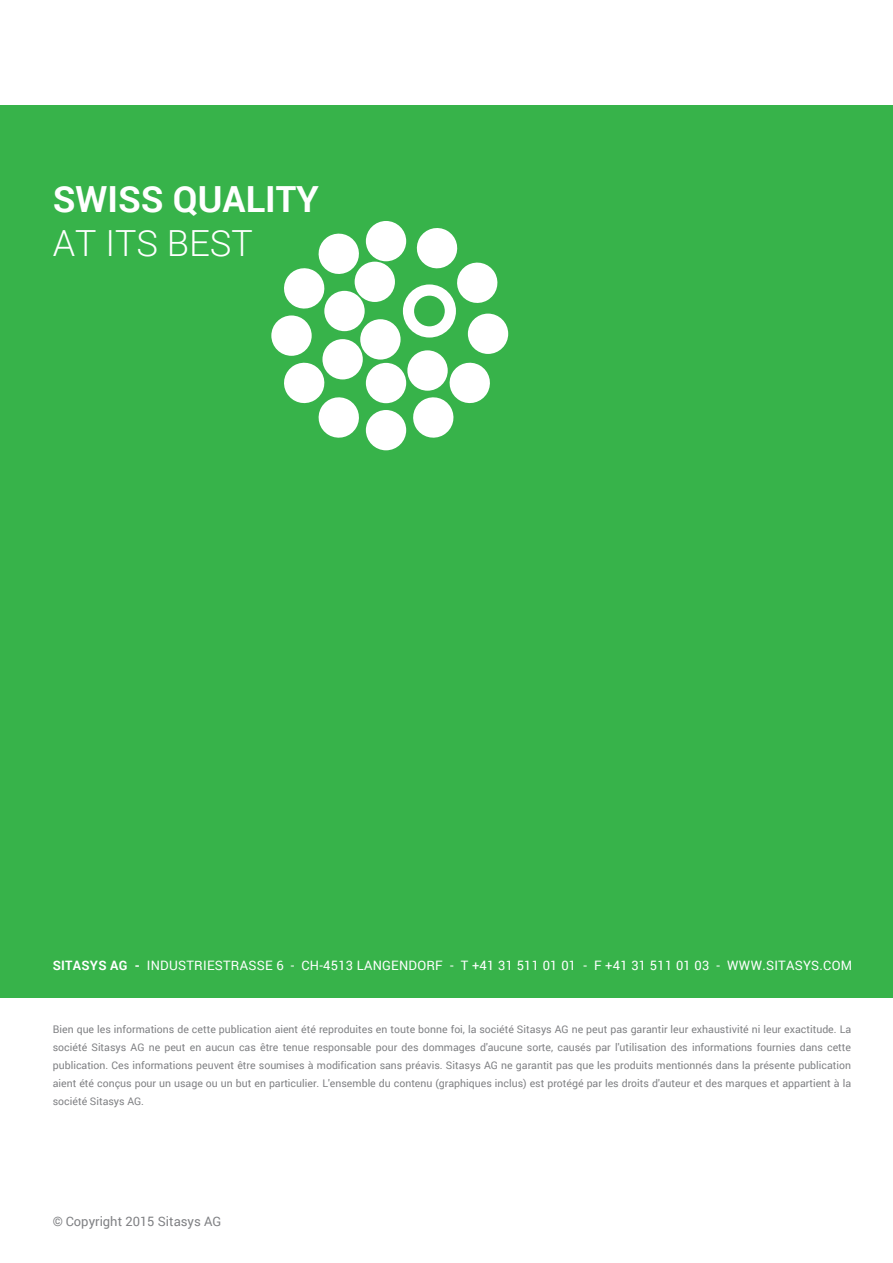
<style>
.page{position:relative;width:893px;height:1263px;background:#fff}
.page>*{position:absolute;margin:0;border:0;box-sizing:border-box;transform-origin:0 0}
.t1{font:700 36px "Roboto";color:#fff}
.t2{font:300 36px "Roboto";color:#fff}
.t3{font:12.9px "Roboto";letter-spacing:.02em;color:#fff}
.t4{font:12.9px "Roboto";color:#808184}
.t5{font:10.5px/18px "Roboto";color:#808184;text-align:justify}
.s1{font-weight:700}
</style>
<div class="page">
<div style="left:0;top:105px;width:893px;height:892px;background:#37b34a"></div>
<div style="left:366px;top:221px;width:40px;height:40px;background:#fff;border-radius:50%"></div>
<div style="left:355px;top:262px;width:40px;height:40px;background:#fff;border-radius:50%"></div>
<div style="left:324px;top:291px;width:41px;height:40px;background:#fff;border-radius:50%"></div>
<div style="left:322px;top:339px;width:41px;height:40px;background:#fff;border-radius:50%"></div>
<div style="left:407px;top:350px;width:41px;height:41px;background:#fff;border-radius:50%"></div>
<div style="left:360px;top:319px;width:41px;height:41px;background:#fff;border-radius:50%"></div>
<div style="left:366px;top:363px;width:40px;height:40px;background:#fff;border-radius:50%"></div>
<svg style="left:403px;top:228px;width:97px;height:109px"></svg>
<div style="left:468px;top:314px;width:40px;height:40px;background:#fff;border-radius:50%"></div>
<svg style="left:410px;top:360px;width:80px;height:78px"></svg>
<div style="left:366px;top:410px;width:40px;height:40px;background:#fff;border-radius:50%"></div>
<svg style="left:284px;top:360px;width:78px;height:78px"></svg>
<div style="left:271px;top:315px;width:41px;height:41px;background:#fff;border-radius:50%"></div>
<svg style="left:284px;top:233px;width:78px;height:78px"></svg>
<h1 class="t1" style="left:53px;top:174px;width:268px">SWISS QUALITY</h1>
<h1 class="t2" style="left:53px;top:218px;width:202px">AT ITS BEST</h1>
<p class="t3" style="left:53px;top:956px;width:801px"><span class="s1">SITASYS AG -</span> INDUSTRIESTRASSE 6 - CH-4513 LANGENDORF - T +41 31 511 01 01 - F +41 31 511 01 03 - WWW.SITASYS.COM</p>
<p class="t5" style="left:53px;top:1019px;width:800px">Bien que les informations de cette publication aient été reproduites en toute bonne foi, la société Sitasys AG ne peut pas garantir leur exhaustivité ni leur exactitude. La société Sitasys AG ne peut en aucun cas être tenue responsable pour des dommages d'aucune sorte, causés par l'utilisation des informations fournies dans cette publication. Ces informations peuvent être soumises à modification sans préavis. Sitasys AG ne garantit pas que les produits mentionnés dans la présente publication aient été conçus pour un usage ou un but en particulier. L'ensemble du contenu (graphiques inclus) est protégé par les droits d'auteur et des marques et appartient à la société Sitasys AG.</p>
<p class="t4" style="left:53px;top:1213px;width:170px">© Copyright 2015 Sitasys AG</p>
</div>
